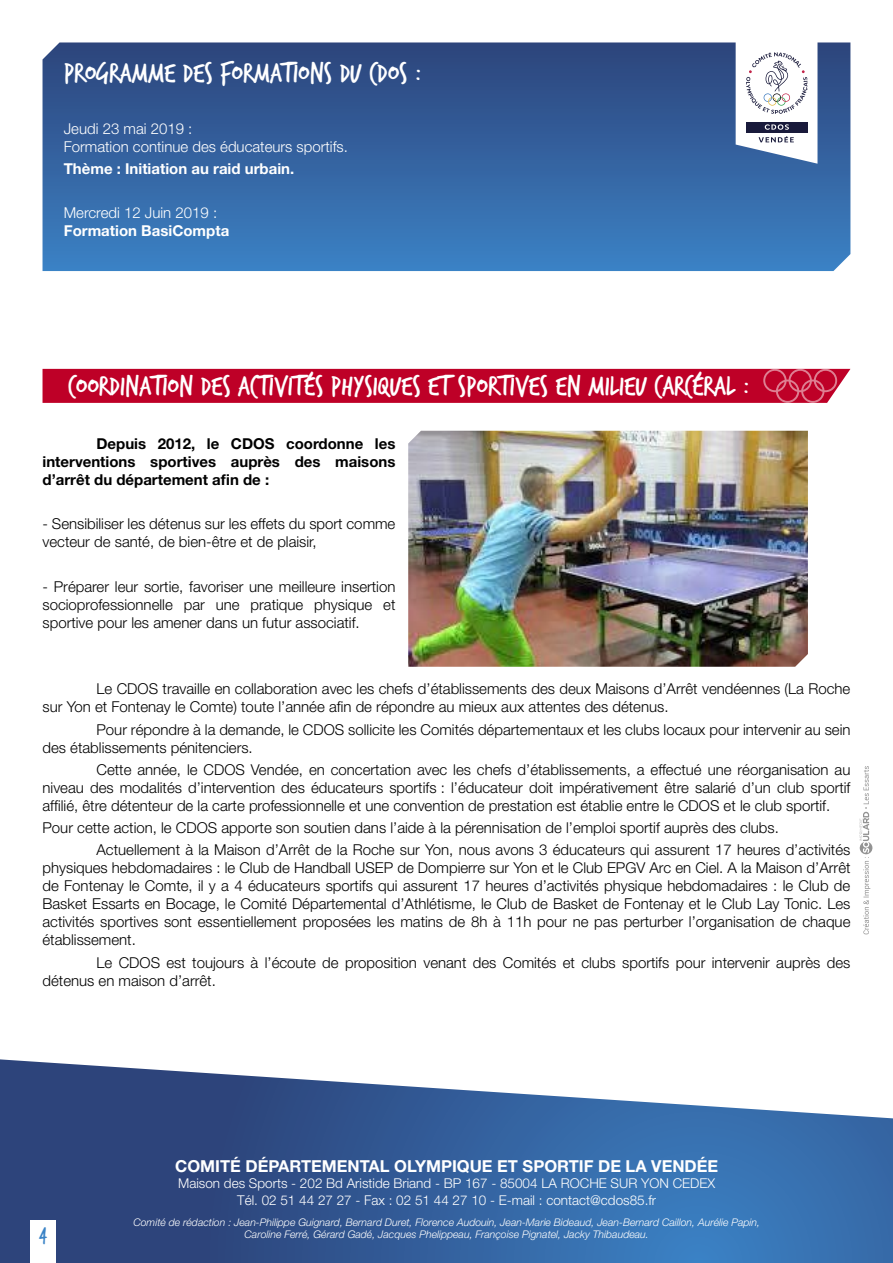
<style>
.page{position:relative;width:893px;height:1263px;background:#fff}
.page>*{position:absolute;margin:0;border:0;box-sizing:border-box;transform-origin:0 0}
.t1{font:30px "Trash Hand";color:#fff}
.t2{font:21px "Trash Hand";color:#3a83c6}
.t3{font:700 16.5px "Helvetica Neue";color:#fff}
.t4{font:300 15px/18px "Helvetica Neue";color:#000}
.t5{font:700 15px/18px "Helvetica Neue";color:#000;text-align:justify}
.t6{font:300 15px/18px "Helvetica Neue";color:#fff}
.t7{font:700 15px "Helvetica Neue";color:#fff}
.t8{font:300 13.5px/16.2px "Helvetica Neue";color:#fff;text-align:center}
.t9{font:italic 300 10.5px/12.6px "Helvetica Neue";color:#fff;text-align:center}
.s1{font-weight:700}
</style>
<div class="page">
<svg style="left:0;top:1059px;width:893px;height:204px;background:#5073a6"></svg>
<svg style="left:43px;top:369px;width:807px;height:34px;background:#bf062c"></svg>
<svg style="left:859px;top:766px;width:14px;height:168px"></svg>
<div style="left:30px;top:1220px;width:26px;height:43px;background:#fff"></div>
<img style="left:408px;top:431px;width:400px;height:236px">
<svg style="left:43px;top:42px;width:807px;height:229px;background:#3564a0"></svg>
<svg style="left:736px;top:42px;width:81px;height:122px"></svg>
<p class="t1" style="left:64px;top:58px;width:359px">PROGRAMME DES FORMATIONS DU CDOS :</p>
<p class="t6" style="left:64px;top:119px;width:286px">Jeudi 23 mai 2019 :<br>Formation continue des éducateurs sportifs.</p>
<p class="t7" style="left:64px;top:159px;width:232px">Thème : Initiation au raid urbain.</p>
<p class="t6" style="left:64px;top:204px;width:167px">Mercredi 12 Juin 2019 :<br><span class="s1">Formation BasiCompta</span></p>
<p class="t1" style="left:68px;top:371px;width:683px">COORDINATION DES ACTIVITÉS PHYSIQUES ET SPORTIVES EN MILIEU CARCÉRAL :</p>
<p class="t5" style="left:43px;top:434px;width:354px;text-indent:54px">Depuis 2012, le CDOS coordonne les interventions sportives auprès des maisons d’arrêt du département afin de :</p>
<p class="t4" style="left:43px;top:514px;width:354px">- Sensibiliser les détenus sur les effets du sport comme vecteur de santé, de bien-être et de plaisir,</p>
<p class="t4" style="left:43px;top:577px;width:354px;text-align:justify">- Préparer leur sortie, favoriser une meilleure insertion socioprofessionnelle par une pratique physique et sportive pour les amener dans un futur associatif.</p>
<p class="t4" style="left:43px;top:680px;width:809px;text-indent:54px">Le CDOS travaille en collaboration avec les chefs d’établissements des deux Maisons d’Arrêt vendéennes (La Roche sur Yon et Fontenay le Comte) toute l’année afin de répondre au mieux aux attentes des détenus.</p>
<p class="t4" style="left:43px;top:720px;width:809px;text-indent:54px">Pour répondre à la demande, le CDOS sollicite les Comités départementaux et les clubs locaux pour intervenir au sein des établissements pénitenciers.</p>
<p class="t4" style="left:43px;top:760px;width:809px;text-align:justify;text-indent:54px">Cette année, le CDOS Vendée, en concertation avec les chefs d’établissements, a effectué une réorganisation au niveau des modalités d’intervention des éducateurs sportifs : l’éducateur doit impérativement être salarié d’un club sportif affilié, être détenteur de la carte professionnelle et une convention de prestation est établie entre le CDOS et le club sportif.</p>
<p class="t4" style="left:43px;top:818px;width:738px">Pour cette action, le CDOS apporte son soutien dans l’aide à la pérennisation de l’emploi sportif auprès des clubs.</p>
<p class="t4" style="left:43px;top:841px;width:809px;text-align:justify;text-indent:54px">Actuellement à la Maison d’Arrêt de la Roche sur Yon, nous avons 3 éducateurs qui assurent 17 heures d’activités physiques hebdomadaires : le Club de Handball USEP de Dompierre sur Yon et le Club EPGV Arc en Ciel. A la Maison d’Arrêt de Fontenay le Comte, il y a 4 éducateurs sportifs qui assurent 17 heures d’activités physique hebdomadaires : le Club de Basket Essarts en Bocage, le Comité Départemental d’Athlétisme, le Club de Basket de Fontenay et le Club Lay Tonic. Les activités sportives sont essentiellement proposées les matins de 8h à 11h pour ne pas perturber l’organisation de chaque établissement.</p>
<p class="t4" style="left:43px;top:953px;width:809px;text-indent:54px">Le CDOS est toujours à l’écoute de proposition venant des Comités et clubs sportifs pour intervenir auprès des détenus en maison d’arrêt.</p>
<p class="t2" style="left:39px;top:1222px;width:9px">4</p>
<p class="t3" style="left:175px;top:1156px;width:545px">COMITÉ DÉPARTEMENTAL OLYMPIQUE ET SPORTIF DE LA VENDÉE</p>
<p class="t8" style="left:178px;top:1175px;width:538px">Maison des Sports - 202 Bd Aristide Briand - BP 167 - 85004 LA ROCHE SUR YON CEDEX<br>Tél. 02 51 44 27 27 - Fax : 02 51 44 27 10 - E-mail : contact@cdos85.fr</p>
<p class="t9" style="left:133px;top:1215px;width:628px">Comité de rédaction : Jean-Philippe Guignard, Bernard Duret, Florence Audouin, Jean-Marie Bideaud, Jean-Bernard Caillon, Aurélie Papin,<br>Caroline Ferré, Gérard Gadé, Jacques Phelippeau, Françoise Pignatel, Jacky Thibaudeau.</p>
</div>
